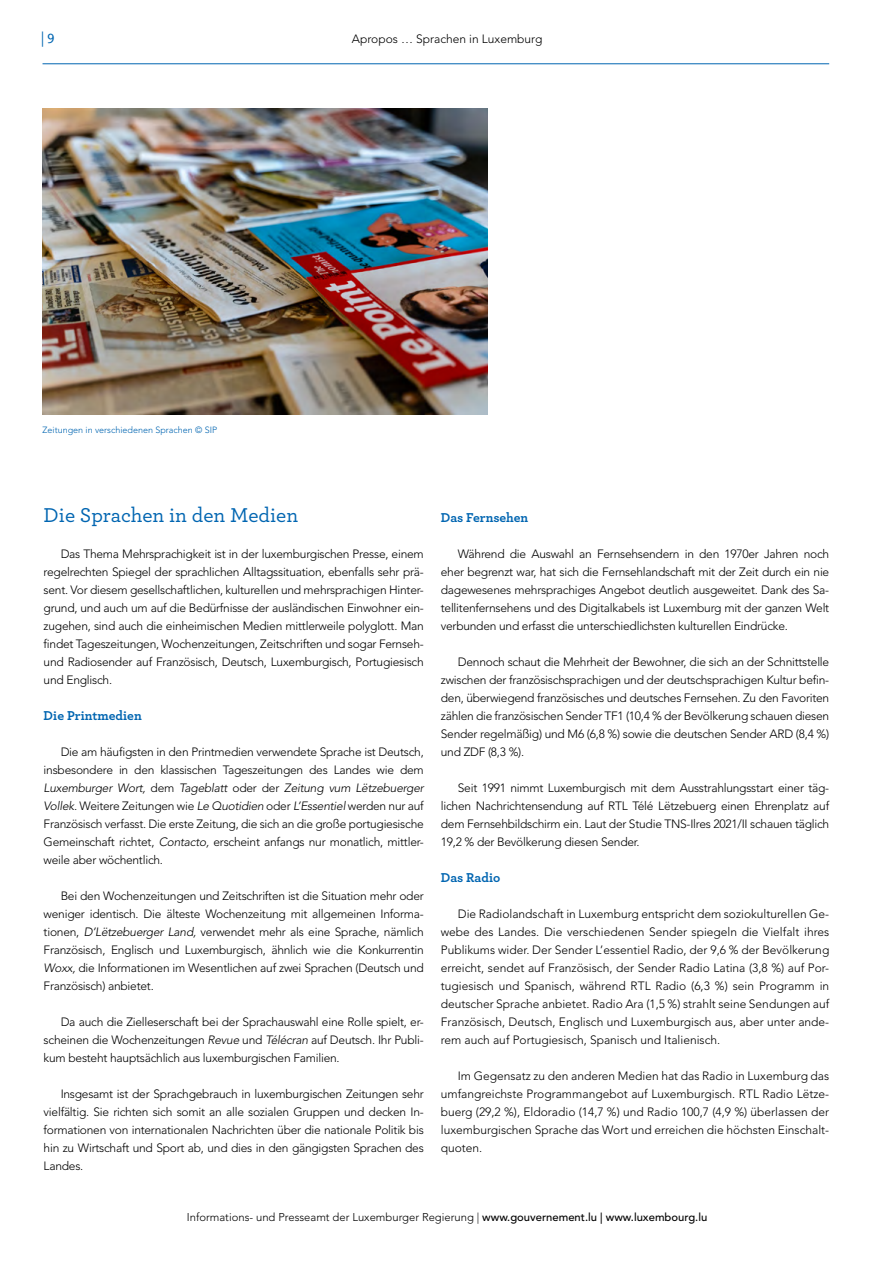
<style>
.page{position:relative;width:893px;height:1263px;background:#fff}
.page>*{position:absolute;margin:0;border:0;box-sizing:border-box;transform-origin:0 0}
.t1{font:500 21px "Archer";color:#0065b1}
.t2{font:15px "Courier";color:#0065b1}
.t3{font:700 13.5px "Archer";color:#0065b1}
.t4{font:300 12px/18px "Avenir LT Std";letter-spacing:-.02em;color:#000;text-align:justify}
.t5{font:300 12px "Avenir LT Std";color:#000}
.t6{font:300 11.25px "Avenir LT Std";color:#000}
.t7{font:300 9px "Avenir LT Std";color:#0065b1}
.s1{font-style:italic}
.s2{font-weight:500}
</style>
<div class="page">
<hr style="left:43px;top:64px;width:786px;height:1px;background:#0065b1">
<img style="left:43px;top:109px;width:445px;height:305px">
<p class="t2" style="left:38px;top:27px;width:19px">|9</p>
<p class="t5" style="left:352px;top:32px;width:192px">Apropos … Sprachen in Luxemburg</p>
<p class="t7" style="left:43px;top:424px;width:176px">Zeitungen in verschiedenen Sprachen © SIP</p>
<h3 class="t1" style="left:44px;top:500px;width:256px">Die Sprachen in den Medien</h3>
<p class="t4" style="left:44px;top:545px;width:382px;text-indent:17px">Das Thema Mehrsprachigkeit ist in der luxemburgischen Presse, einem regelrechten Spiegel der sprachlichen Alltagssituation, ebenfalls sehr prä&shy;sent. Vor diesem gesellschaftlichen, kulturellen und mehrsprachigen Hinter&shy;grund, und auch um auf die Bedürfnisse der ausländischen Einwohner ein&shy;zugehen, sind auch die einheimischen Medien mittlerweile polyglott. Man fndet Tageszeitungen, Wochenzeitungen, Zeitschriften und sogar Fernseh&shy;und Radiosender auf Französisch, Deutsch, Luxemburgisch, Portugiesisch und Englisch.</p>
<h5 class="t3" style="left:44px;top:705px;width:100px">Die Printmedien</h5>
<p class="t4" style="left:44px;top:743px;width:382px;text-indent:17px">Die am häufgsten in den Printmedien verwendete Sprache ist Deutsch, insbesondere in den klassischen Tageszeitungen des Landes wie dem <span class="s1">Luxemburger Wort,</span> dem <span class="s1">Tageblatt</span> oder der <span class="s1">Zeitung vum Lëtzebuerger Vollek.</span> Weitere Zeitungen wie <span class="s1">Le Quotidien</span> oder <span class="s1">L’Essentiel</span> werden nur auf Französisch verfasst. Die erste Zeitung, die sich an die große portugiesische Gemeinschaft richtet, <span class="s1">Contacto,</span> erscheint anfangs nur monatlich, mittler&shy;weile aber wöchentlich.</p>
<p class="t4" style="left:44px;top:887px;width:382px;text-indent:17px">Bei den Wochenzeitungen und Zeitschriften ist die Situation mehr oder weniger identisch. Die älteste Wochenzeitung mit allgemeinen Informa&shy;tionen, <span class="s1">D’Lëtzebuerger Land,</span> verwendet mehr als eine Sprache, nämlich Französisch, Englisch und Luxemburgisch, ähnlich wie die Konkurrentin <span class="s1">Woxx,</span> die Informationen im Wesentlichen auf zwei Sprachen (Deutsch und Französisch) anbietet.</p>
<p class="t4" style="left:44px;top:1013px;width:382px;text-indent:17px">Da auch die Zielleserschaft bei der Sprachauswahl eine Rolle spielt, er&shy;scheinen die Wochenzeitungen <span class="s1">Revue</span> und <span class="s1">Télécran</span> auf Deutsch. Ihr Publi&shy;kum besteht hauptsächlich aus luxemburgischen Familien.</p>
<p class="t4" style="left:44px;top:1085px;width:382px;text-indent:17px">Insgesamt ist der Sprachgebrauch in luxemburgischen Zeitungen sehr vielfältig. Sie richten sich somit an alle sozialen Gruppen und decken In&shy;formationen von internationalen Nachrichten über die nationale Politik bis hin zu Wirtschaft und Sport ab, und dies in den gängigsten Sprachen des Landes.</p>
<h5 class="t3" style="left:441px;top:507px;width:89px">Das Fernsehen</h5>
<p class="t4" style="left:441px;top:545px;width:390px;text-indent:17px">Während die Auswahl an Fernsehsendern in den 1970er Jahren noch eher begrenzt war, hat sich die Fernsehlandschaft mit der Zeit durch ein nie dagewesenes mehrsprachiges Angebot deutlich ausgeweitet. Dank des Sa&shy;tellitenfernsehens und des Digitalkabels ist Luxemburg mit der ganzen Welt verbunden und erfasst die unterschiedlichsten kulturellen Eindrücke.</p>
<p class="t4" style="left:441px;top:653px;width:390px;text-indent:17px">Dennoch schaut die Mehrheit der Bewohner, die sich an der Schnittstelle zwischen der französischsprachigen und der deutschsprachigen Kultur befn&shy;den, überwiegend französisches und deutsches Fernsehen. Zu den Favoriten zählen die französischen Sender TF1 (10,4 % der Bevölkerung schauen diesen Sender regelmäßig) und M6 (6,8 %) sowie die deutschen Sender ARD (8,4 %) und ZDF (8,3 %).</p>
<p class="t4" style="left:441px;top:779px;width:390px;text-indent:17px">Seit 1991 nimmt Luxemburgisch mit dem Ausstrahlungsstart einer täg&shy;lichen Nachrichtensendung auf RTL Télé Lëtzebuerg einen Ehrenplatz auf dem Fernsehbildschirm ein. Laut der Studie TNS-Ilres 2021/II schauen täglich 19,2 % der Bevölkerung diesen Sender.</p>
<h5 class="t3" style="left:441px;top:867px;width:61px">Das Radio</h5>
<p class="t4" style="left:441px;top:905px;width:390px;text-indent:17px">Die Radiolandschaft in Luxemburg entspricht dem soziokulturellen Ge&shy;webe des Landes. Die verschiedenen Sender spiegeln die Vielfalt ihres Publikums wider. Der Sender L’essentiel Radio, der 9,6 % der Bevölkerung erreicht, sendet auf Französisch, der Sender Radio Latina (3,8 %) auf Por&shy;tugiesisch und Spanisch, während RTL Radio (6,3 %) sein Programm in deutscher Sprache anbietet. Radio Ara (1,5 %) strahlt seine Sendungen auf Französisch, Deutsch, Englisch und Luxemburgisch aus, aber unter ande&shy;rem auch auf Portugiesisch, Spanisch und Italienisch.</p>
<p class="t4" style="left:441px;top:1067px;width:390px;text-indent:17px">Im Gegensatz zu den anderen Medien hat das Radio in Luxemburg das umfangreichste Programmangebot auf Luxemburgisch. RTL Radio Lëtze&shy;buerg (29,2 %), Eldoradio (14,7 %) und Radio 100,7 (4,9 %) überlassen der luxemburgischen Sprache das Wort und erreichen die höchsten Einschalt&shy;quoten.</p>
<p class="t6" style="left:187px;top:1210px;width:522px">Informations- und Presseamt der Luxemburger Regierung | <span class="s2">www.gouvernement.lu | www.luxembourg.lu</span></p>
</div>
